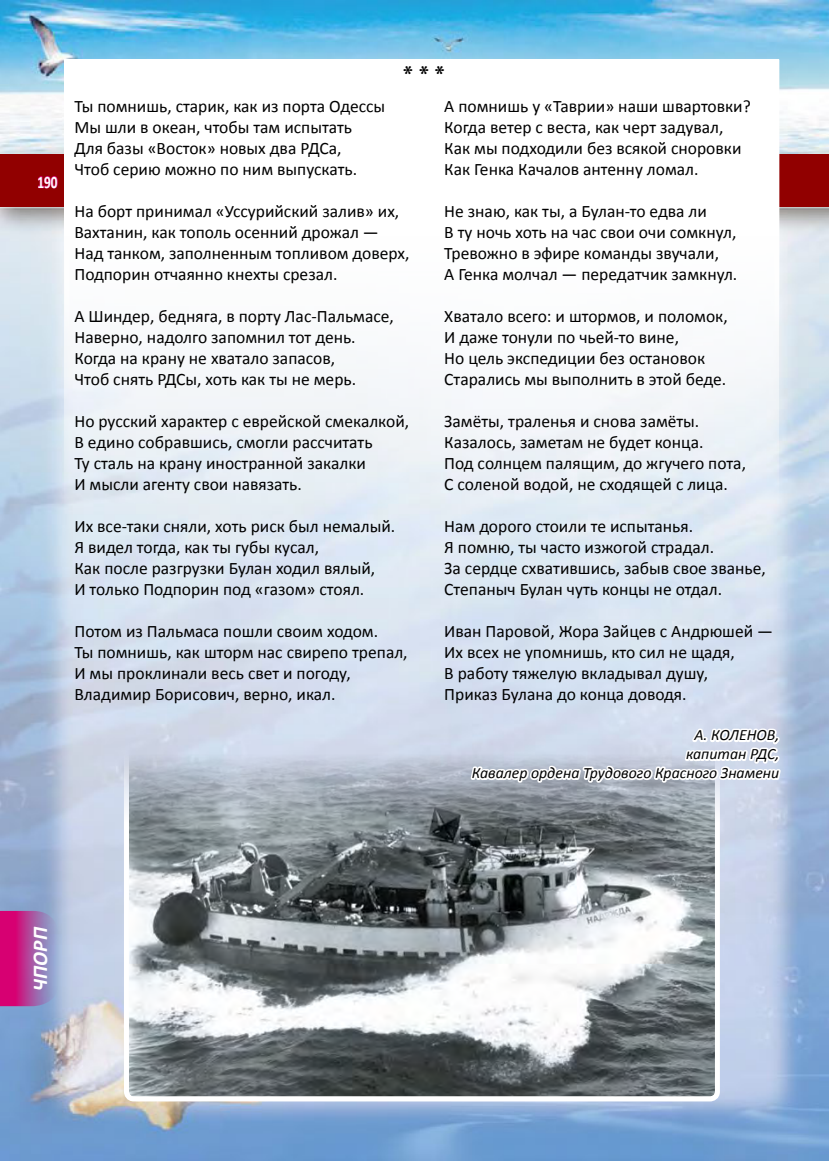
<style>
.page{position:relative;width:829px;height:1161px;background:#fff}
.page>*{position:absolute;margin:0;border:0;box-sizing:border-box;transform-origin:0 0}
.t1{font:italic 600 22.75px "Bookman C";color:#000}
.t2{font:italic 700 21px "Calibri";color:#fff}
.t3{font:17.5px/21px "Calibri";color:#000}
.t4{font:700 17.5px "Calibri";color:#fff;scale:.76 1}
.t5{font:italic 15.75px/18.9px "Calibri";color:#000;text-align:right}
</style>
<div class="page">
<img style="left:0;top:0;width:828px;height:1161px">
<div style="left:0;top:155px;width:828px;height:52px;background:#910000"></div>
<svg style="left:0;top:911px;width:60px;height:95px;background:#b44c9d"></svg>
<div style="left:64px;top:60px;width:715px;height:1041px;background:linear-gradient(to bottom,#fff,#becae1)"></div>
<div style="left:64px;top:60px;width:715px;height:1041px;border:5px solid #fff"></div>
<img style="left:130px;top:740px;width:583px;height:355px">
<div style="left:124px;top:734px;width:595px;height:367px;border:5px solid #fff;border-radius:7px"></div>
<svg style="left:469px;top:677px;width:313px;height:198px;background:#b3bbc7"></svg>
<svg style="left:38px;top:176px;width:20px;height:13px"></svg>
<p class="t4" style="left:37px;top:171px;width:28px">190</p>
<h1 class="t1" style="left:401px;top:60px;width:43px">* * *</h1>
<p class="t3" style="left:74px;top:96px;width:312px">Ты помнишь, старик, как из порта Одессы Мы шли в океан, чтобы там испытать<br>Для базы «Восток» новых два РДСа,<br>Чтоб серию можно по ним выпускать.</p>
<p class="t3" style="left:74px;top:201px;width:336px">На борт принимал «Уссурийский залив» их, Вахтанин, как тополь осенний дрожал — Над танком, заполненным топливом доверх, Подпорин отчаянно кнехты срезал.</p>
<p class="t3" style="left:74px;top:306px;width:321px">А Шиндер, бедняга, в порту Лас-Пальмасе, Наверно, надолго запомнил тот день.<br>Когда на крану не хватало запасов,<br>Чтоб снять РДСы, хоть как ты не мерь.</p>
<p class="t3" style="left:74px;top:411px;width:336px">Но русский характер с еврейской смекалкой, В едино собравшись, смогли рассчитать<br>Ту сталь на крану иностранной закалки<br>И мысли агенту свои навязать.</p>
<p class="t3" style="left:74px;top:516px;width:322px">Их все-таки сняли, хоть риск был немалый.<br>Я видел тогда, как ты губы кусал,<br>Как после разгрузки Булан ходил вялый,<br>И только Подпорин под «газом» стоял.</p>
<p class="t3" style="left:74px;top:621px;width:335px">Потом из Пальмаса пошли своим ходом.<br>Ты помнишь, как шторм нас свирепо трепал, И мы проклинали весь свет и погоду, Владимир Борисович, верно, икал.</p>
<p class="t3" style="left:444px;top:96px;width:308px">А помнишь у «Таврии» наши швартовки?<br>Когда ветер с веста, как черт задувал, Как мы подходили без всякой сноровки Как Генка Качалов антенну ломал.</p>
<p class="t3" style="left:444px;top:201px;width:294px">Не знаю, как ты, а Булан-то едва ли<br>В ту ночь хоть на час свои очи сомкнул, Тревожно в эфире команды звучали,<br>А Генка молчал — передатчик замкнул.</p>
<p class="t3" style="left:444px;top:306px;width:285px">Хватало всего: и штормов, и поломок, И даже тонули по чьей-то вине,<br>Но цель экспедиции без остановок Старались мы выполнить в этой беде.</p>
<p class="t3" style="left:444px;top:411px;width:303px">Замёты, траленья и снова замёты.<br>Казалось, заметам не будет конца.<br>Под солнцем палящим, до жгучего пота, С соленой водой, не сходящей с лица.</p>
<p class="t3" style="left:444px;top:516px;width:323px">Нам дорого стоили те испытанья.<br>Я помню, ты часто изжогой страдал.<br>За сердце схватившись, забыв свое званье, Степаныч Булан чуть концы не отдал.</p>
<p class="t3" style="left:444px;top:621px;width:330px">Иван Паровой, Жора Зайцев с Андрюшей — Их всех не упомнишь, кто сил не щадя,<br>В работу тяжелую вкладывал душу,<br>Приказ Булана до конца доводя.</p>
<p class="t5" style="left:472px;top:725px;width:309px">А. КОЛЕНОВ,<br>капитан РДС,<br>Кавалер ордена Трудового Красного Знамени</p>
<p class="t2" style="left:27px;top:991px;width:65px;rotate:-90deg">ЧПОРП</p>
</div>
